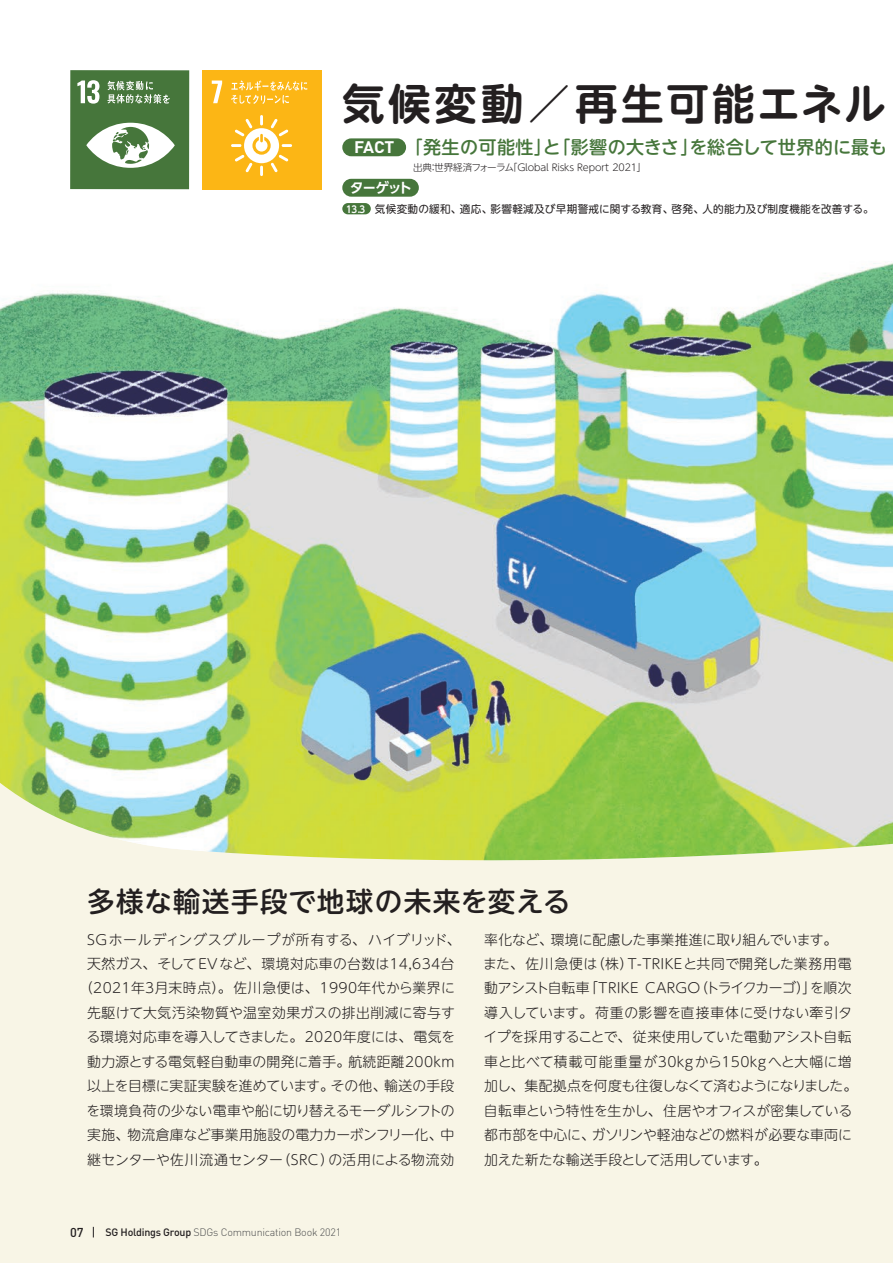
<style>
.page{position:relative;width:893px;height:1263px;background:#f8f5e6}
.page>*{position:absolute;margin:0;border:0;box-sizing:border-box;transform-origin:0 0}
.t1{font:700 42.45px "UD Shin M Go Pro De";letter-spacing:.075em;color:#231f20}
.t2{font:500 27.6px "UD Shin M Go Pro";letter-spacing:.04em;color:#231f20}
.t3{font:500 18px "UD Shin M Go Pro";letter-spacing:.02em;color:#46763b}
.t4{font:300 13.8px/24.5px "UD Shin M Go Pro";letter-spacing:.015em;color:#231f20;text-align:center}
.t5{font:300 13.8px/24.5px "UD Shin M Go Pro";letter-spacing:-.005em;color:#231f20}
.t6{font:700 13.8px "UD Shin Go Pro De";letter-spacing:-.065em;color:#fff}
.t7{font:500 12.75px "DIN Pro";color:#231f20}
.t8{font:10.65px "UD Shin M Go Pro";letter-spacing:.025em;color:#231f20}
.t9{font:300 10.65px "DIN Pro";letter-spacing:-.02em;color:#4b4c4d}
.t10{font:300 9.6px "UD Shin M Go Pro";letter-spacing:-.015em;color:#231f20}
.s1{font-family:"DIN Pro";font-weight:700;font-size:16.65px;color:#fff}
.s2{font-family:"UD Shin Go Pro De";font-weight:700;font-size:9.6px;color:#fff}
.s3{font-weight:500;color:#231f20}
</style>
<div class="page">
<div style="left:0;top:0;width:893px;height:123px;background:#fff"></div>
<img style="left:0;top:123px;width:893px;height:738px">
<div style="left:70px;top:70px;width:119px;height:119px;background:#46763b"></div>
<svg style="left:77px;top:80px;width:22px;height:24px"></svg>
<svg style="left:86px;top:123px;width:89px;height:45px"></svg>
<svg style="left:107px;top:81px;width:63px;height:23px"></svg>
<div style="left:202px;top:70px;width:119px;height:119px;background:#fcb615"></div>
<svg style="left:212px;top:81px;width:10px;height:22px"></svg>
<svg style="left:231px;top:115px;width:61px;height:61px"></svg>
<svg style="left:231px;top:80px;width:76px;height:24px"></svg>
<div style="left:334px;top:70px;width:559px;height:127px;background:#fff"></div>
<div style="left:342px;top:138px;width:64px;height:18px;background:#46763b;border-radius:9px"></div>
<div style="left:342px;top:203px;width:29px;height:11px;background:#46763b;border-radius:6px"></div>
<div style="left:342px;top:179px;width:77px;height:18px;background:#46763b;border-radius:9px"></div>
<h1 class="t1" style="left:342px;top:70px;width:545px">気候変動／再生可能エネル</h1>
<h3 class="t3" style="left:354px;top:133px;width:534px"><span class="s1">FACT</span> 「発生の可能性」と「影響の大きさ」を総合して世界的に最も</h3>
<p class="t10" style="left:413px;top:160px;width:235px">出典：世界経済フォーラム「Global Risks Report 2021」</p>
<p class="t6" style="left:350px;top:176px;width:64px">ターゲット</p>
<p class="t8" style="left:346px;top:200px;width:529px"><span class="s2">13.3</span> 気候変動の緩和、適応、影響軽減及び早期警戒に関する教育、啓発、人的能力及び制度機能を改善する。</p>
<h2 class="t2" style="left:87px;top:879px;width:485px">多様な輸送手段で地球の未来を変える</h2>
<p class="t4" style="left:80px;top:926px;width:382px">SGホールディングスグループが所有する、ハイブリッド、天然ガス、そしてEVなど、環境対応車の台数は14,634台（2021年3月末時点）。佐川急便は、1990年代から業界に先駆けて大気汚染物質や温室効果ガスの排出削減に寄与する環境対応車を導入してきました。2020年度には、電気を動力源とする電気軽自動車の開発に着手。航続距離200km以上を目標に実証実験を進めています。その他、輸送の手段を環境負荷の少ない電車や船に切り替えるモーダルシフトの実施、物流倉庫など事業用施設の電力カーボンフリー化、中継センターや佐川流通センター（SRC）の活用による物流効</p>
<p class="t5" style="left:483px;top:926px;width:375px">率化など、環境に配慮した事業推進に取り組んでいます。<br>また、佐川急便は（株）T-TRIKEと共同で開発した業務用電動アシスト自転車「TRIKE CARGO（トライクカーゴ）」を順次導入しています。荷重の影響を直接車体に受けない牽引タイプを採用することで、従来使用していた電動アシスト自転車と比べて積載可能重量が30kgから150kgへと大幅に増加し、集配拠点を何度も往復しなくて済むようになりました。自転車という特性を生かし、住居やオフィスが密集している都市部を中心に、ガソリンや軽油などの燃料が必要な車両に加えた新たな輸送手段として活用しています。</p>
<p class="t7" style="left:70px;top:1222px;width:15px">07</p>
<p class="t9" style="left:105px;top:1224px;width:237px"><span class="s3">SG Holdings Group</span> SDGs Communication Book 2021</p>
</div>
